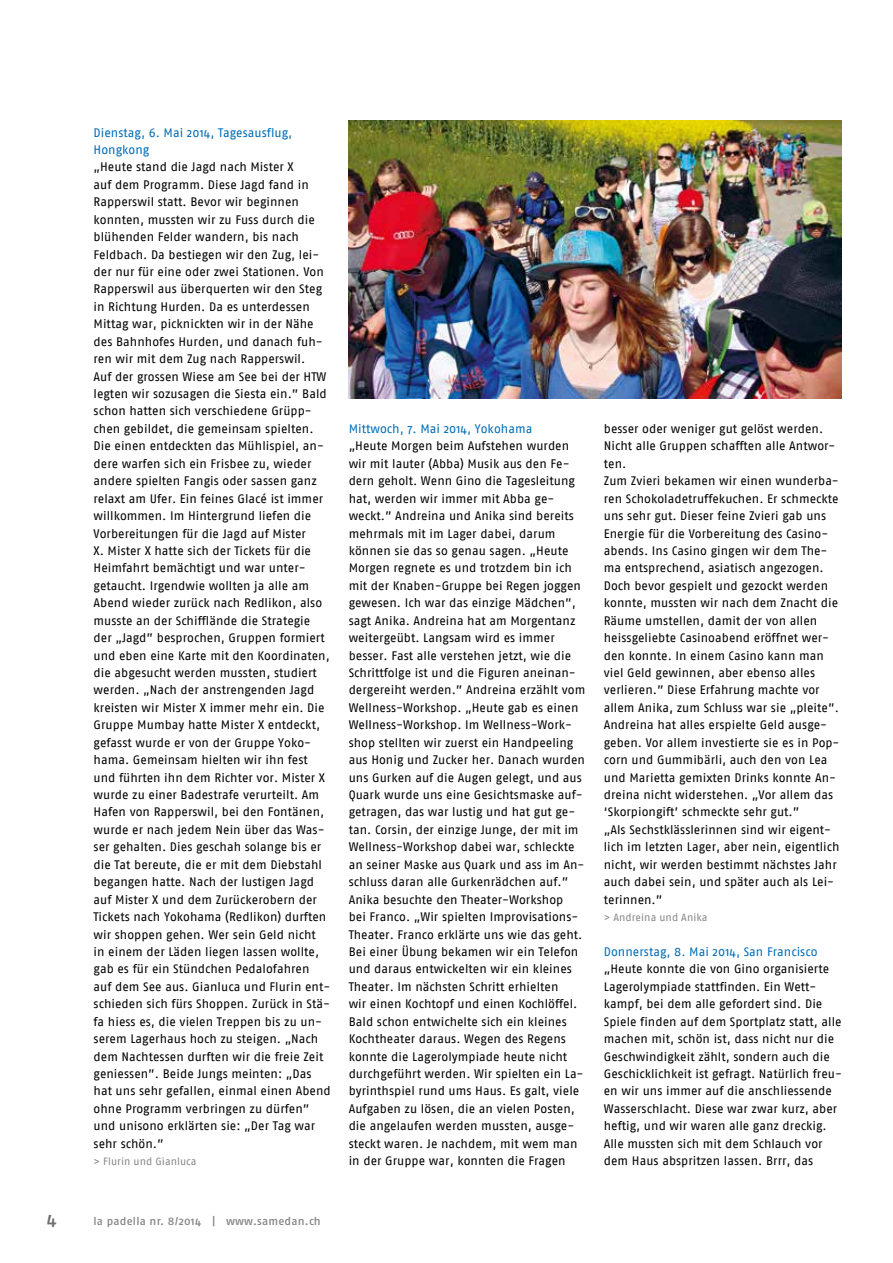
<style>
.page{position:relative;width:893px;height:1263px;background:#fff}
.page>*{position:absolute;margin:0;border:0;box-sizing:border-box;transform-origin:0 0}
.t1{font:18px "Fago No Med";color:#706f6f}
.t2{font:12.3px/17.4px "Fago No";letter-spacing:.005em;color:#000}
.t3{font:11.25px "Fago No Med";letter-spacing:.02em;color:#878787}
.t4{font:10.5px "Fago No";letter-spacing:.005em;color:#878787}
.s1{color:#006cb6}
</style>
<div class="page">
<img style="left:349px;top:120px;width:493px;height:278px">
<p class="t2" style="left:94px;top:123px;width:239px"><span class="s1">Dienstag, 6. Mai 2014, Tagesausflug, Hongkong<br></span>„Heute stand die Jagd nach Mister X<br>auf dem Programm. Diese Jagd fand in Rapperswil statt. Bevor wir beginnen konnten, mussten wir zu Fuss durch die blühenden Felder wandern, bis nach Feldbach. Da bestiegen wir den Zug, lei&shy;der nur für eine oder zwei Stationen. Von Rapperswil aus überquerten wir den Steg in Richtung Hurden. Da es unterdessen Mittag war, picknickten wir in der Nähe des Bahnhofes Hurden, und danach fuh&shy;ren wir mit dem Zug nach Rapperswil.<br>Auf der grossen Wiese am See bei der HTW legten wir sozusagen die Siesta ein.” Bald schon hatten sich verschiedene Grüpp&shy;chen gebildet, die gemeinsam spielten.<br>Die einen entdeckten das Mühlispiel, an&shy;dere warfen sich ein Frisbee zu, wieder andere spielten Fangis oder sassen ganz relaxt am Ufer. Ein feines Glacé ist immer willkommen. Im Hintergrund liefen die Vorbereitungen für die Jagd auf Mister<br>X. Mister X hatte sich der Tickets für die Heimfahrt bemächtigt und war unter&shy;getaucht. Irgendwie wollten ja alle am Abend wieder zurück nach Redlikon, also musste an der Schifflände die Strategie der „Jagd” besprochen, Gruppen formiert und eben eine Karte mit den Koordinaten, die abgesucht werden mussten, studiert werden. „Nach der anstrengenden Jagd kreisten wir Mister X immer mehr ein. Die Gruppe Mumbay hatte Mister X entdeckt, gefasst wurde er von der Gruppe Yoko&shy;hama. Gemeinsam hielten wir ihn fest und führten ihn dem Richter vor. Mister X wurde zu einer Badestrafe verurteilt. Am Hafen von Rapperswil, bei den Fontänen, wurde er nach jedem Nein über das Was&shy;ser gehalten. Dies geschah solange bis er die Tat bereute, die er mit dem Diebstahl begangen hatte. Nach der lustigen Jagd auf Mister X und dem Zurückerobern der Tickets nach Yokohama (Redlikon) durften wir shoppen gehen. Wer sein Geld nicht<br>in einem der Läden liegen lassen wollte, gab es für ein Stündchen Pedalofahren<br>auf dem See aus. Gianluca und Flurin ent&shy;schieden sich fürs Shoppen. Zurück in Stä&shy;fa hiess es, die vielen Treppen bis zu un&shy;serem Lagerhaus hoch zu steigen. „Nach dem Nachtessen durften wir die freie Zeit geniessen”. Beide Jungs meinten: „Das hat uns sehr gefallen, einmal einen Abend ohne Programm verbringen zu dürfen” und unisono erklärten sie: „Der Tag war sehr schön.”</p>
<p class="t4" style="left:94px;top:1155px;width:104px">&gt; Flurin und Gianluca</p>
<p class="t1" style="left:47px;top:1208px;width:11px">4</p>
<p class="t3" style="left:94px;top:1214px;width:229px">la padella nr. 8/2014 | www.samedan.ch</p>
<p class="t2" style="left:349px;top:420px;width:238px"><span class="s1">Mittwoch, 7. Mai 2014, Yokohama<br></span>„Heute Morgen beim Aufstehen wurden wir mit lauter (Abba) Musik aus den Fe&shy;dern geholt. Wenn Gino die Tagesleitung hat, werden wir immer mit Abba ge&shy;weckt.” Andreina und Anika sind bereits mehrmals mit im Lager dabei, darum können sie das so genau sagen. „Heute Morgen regnete es und trotzdem bin ich mit der Knaben-Gruppe bei Regen joggen gewesen. Ich war das einzige Mädchen”, sagt Anika. Andreina hat am Morgentanz weitergeübt. Langsam wird es immer besser. Fast alle verstehen jetzt, wie die Schrittfolge ist und die Figuren aneinan&shy;dergereiht werden.” Andreina erzählt vom Wellness-Workshop. „Heute gab es einen Wellness-Workshop. Im Wellness-Work&shy;shop stellten wir zuerst ein Handpeeling aus Honig und Zucker her. Danach wurden uns Gurken auf die Augen gelegt, und aus Quark wurde uns eine Gesichtsmaske auf&shy;getragen, das war lustig und hat gut ge&shy;tan. Corsin, der einzige Junge, der mit im Wellness-Workshop dabei war, schleckte an seiner Maske aus Quark und ass im An&shy;schluss daran alle Gurkenrädchen auf.” Anika besuchte den Theater-Workshop<br>bei Franco. „Wir spielten Improvisations-Theater. Franco erklärte uns wie das geht.<br>Bei einer Übung bekamen wir ein Telefon und daraus entwickelten wir ein kleines Theater. Im nächsten Schritt erhielten<br>wir einen Kochtopf und einen Kochlöffel.<br>Bald schon entwichelte sich ein kleines Kochtheater daraus. Wegen des Regens konnte die Lagerolympiade heute nicht durchgeführt werden. Wir spielten ein La&shy;byrinthspiel rund ums Haus. Es galt, viele Aufgaben zu lösen, die an vielen Posten, die angelaufen werden mussten, ausge&shy;steckt waren. Je nachdem, mit wem man in der Gruppe war, konnten die Fragen</p>
<p class="t2" style="left:604px;top:420px;width:237px">besser oder weniger gut gelöst werden.<br>Nicht alle Gruppen schafften alle Antwor&shy;ten.<br>Zum Zvieri bekamen wir einen wunderba&shy;ren Schokoladetruffekuchen. Er schmeckte uns sehr gut. Dieser feine Zvieri gab uns Energie für die Vorbereitung des Casino&shy;abends. Ins Casino gingen wir dem The&shy;ma entsprechend, asiatisch angezogen.<br>Doch bevor gespielt und gezockt werden konnte, mussten wir nach dem Znacht die Räume umstellen, damit der von allen heissgeliebte Casinoabend eröffnet wer&shy;den konnte. In einem Casino kann man viel Geld gewinnen, aber ebenso alles verlieren.” Diese Erfahrung machte vor allem Anika, zum Schluss war sie „pleite”.<br>Andreina hat alles erspielte Geld ausge&shy;geben. Vor allem investierte sie es in Pop&shy;corn und Gummibärli, auch den von Lea und Marietta gemixten Drinks konnte An&shy;dreina nicht widerstehen. „Vor allem das ‘Skorpiongift’ schmeckte sehr gut.”<br>„Als Sechstklässlerinnen sind wir eigent&shy;lich im letzten Lager, aber nein, eigentlich nicht, wir werden bestimmt nächstes Jahr auch dabei sein, und später auch als Lei&shy;terinnen.”</p>
<p class="t4" style="left:604px;top:911px;width:105px">&gt; Andreina und Anika</p>
<p class="t2" style="left:604px;top:943px;width:240px"><span class="s1">Donnerstag, 8. Mai 2014, San Francisco </span>„Heute konnte die von Gino organisierte Lagerolympiade stattfinden. Ein Wett&shy;kampf, bei dem alle gefordert sind. Die Spiele finden auf dem Sportplatz statt, alle machen mit, schön ist, dass nicht nur die Geschwindigkeit zählt, sondern auch die Geschicklichkeit ist gefragt. Natürlich freu&shy;en wir uns immer auf die anschliessende Wasserschlacht. Diese war zwar kurz, aber heftig, und wir waren alle ganz dreckig.<br>Alle mussten sich mit dem Schlauch vor dem Haus abspritzen lassen. Brrr, das</p>
</div>
